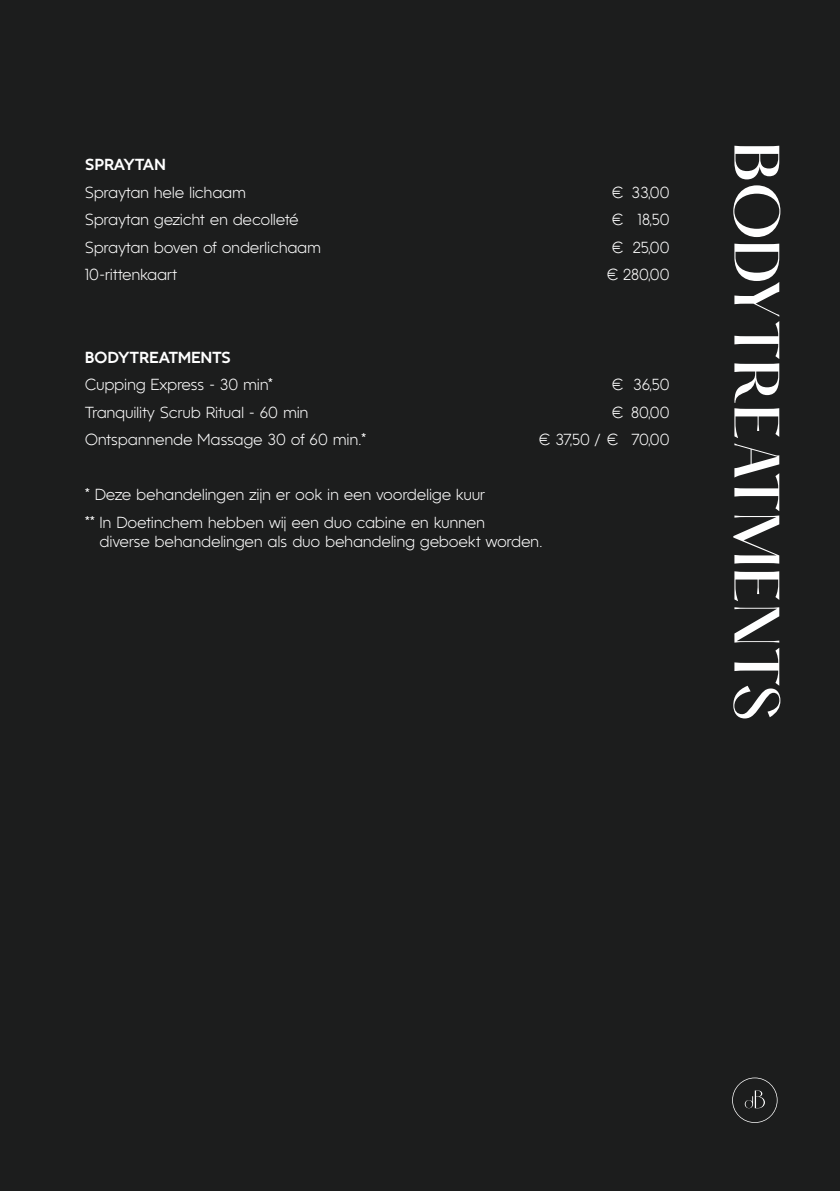
<style>
.page{position:relative;width:840px;height:1191px;background:#fff}
.page>*{position:absolute;margin:0;border:0;box-sizing:border-box;transform-origin:0 0}
.t1{font:500 56px "PP Hatton";letter-spacing:-.01em;color:#fff}
.t2{font:16px/27.6px "Kontora";letter-spacing:.02em;color:#fff}
.t3{font:800 16px "Kontora";letter-spacing:.02em;color:#fff}
</style>
<div class="page">
<div style="left:0;top:0;width:839px;height:1191px;background:#1c1d1d"></div>
<svg style="left:732px;top:1077px;width:45px;height:46px"></svg>
<p class="t3" style="left:85px;top:153px;width:82px">SPRAYTAN</p>
<p class="t2" style="left:85px;top:178px;width:162px">Spraytan hele lichaam</p>
<p class="t2" style="left:612px;top:178px;width:59px">€ 33,00</p>
<p class="t2" style="left:85px;top:205px;width:215px">Spraytan gezicht en decolleté</p>
<p class="t2" style="left:612px;top:205px;width:59px">€ 18,50</p>
<p class="t2" style="left:85px;top:233px;width:237px">Spraytan boven of onderlichaam</p>
<p class="t2" style="left:612px;top:233px;width:59px">€ 25,00</p>
<p class="t2" style="left:85px;top:260px;width:93px">10-rittenkaart</p>
<p class="t2" style="left:607px;top:260px;width:64px">€ 280,00</p>
<p class="t3" style="left:85px;top:346px;width:147px">BODYTREATMENTS</p>
<p class="t2" style="left:85px;top:370px;width:189px">Cupping Express - 30 min*</p>
<p class="t2" style="left:612px;top:370px;width:59px">€ 36,50</p>
<p class="t2" style="left:85px;top:398px;width:224px">Tranquility Scrub Ritual - 60 min</p>
<p class="t2" style="left:612px;top:398px;width:59px">€ 80,00</p>
<p class="t2" style="left:85px;top:425px;width:282px">Ontspannende Massage 30 of 60 min.*</p>
<p class="t2" style="left:539px;top:425px;width:132px">€ 37,50 / € 70,00</p>
<p class="t2" style="left:85px;top:480px;width:401px">* Deze behandelingen zijn er ook in een voordelige kuur ** In Doetinchem hebben wij een duo cabine en kunnen</p>
<p class="t2" style="left:100px;top:527px;width:443px">diverse behandelingen als duo behandeling geboekt worden.</p>
<h1 class="t1" style="left:786px;top:142px;width:580px;rotate:90deg">BODYTREATMENTS</h1>
</div>
